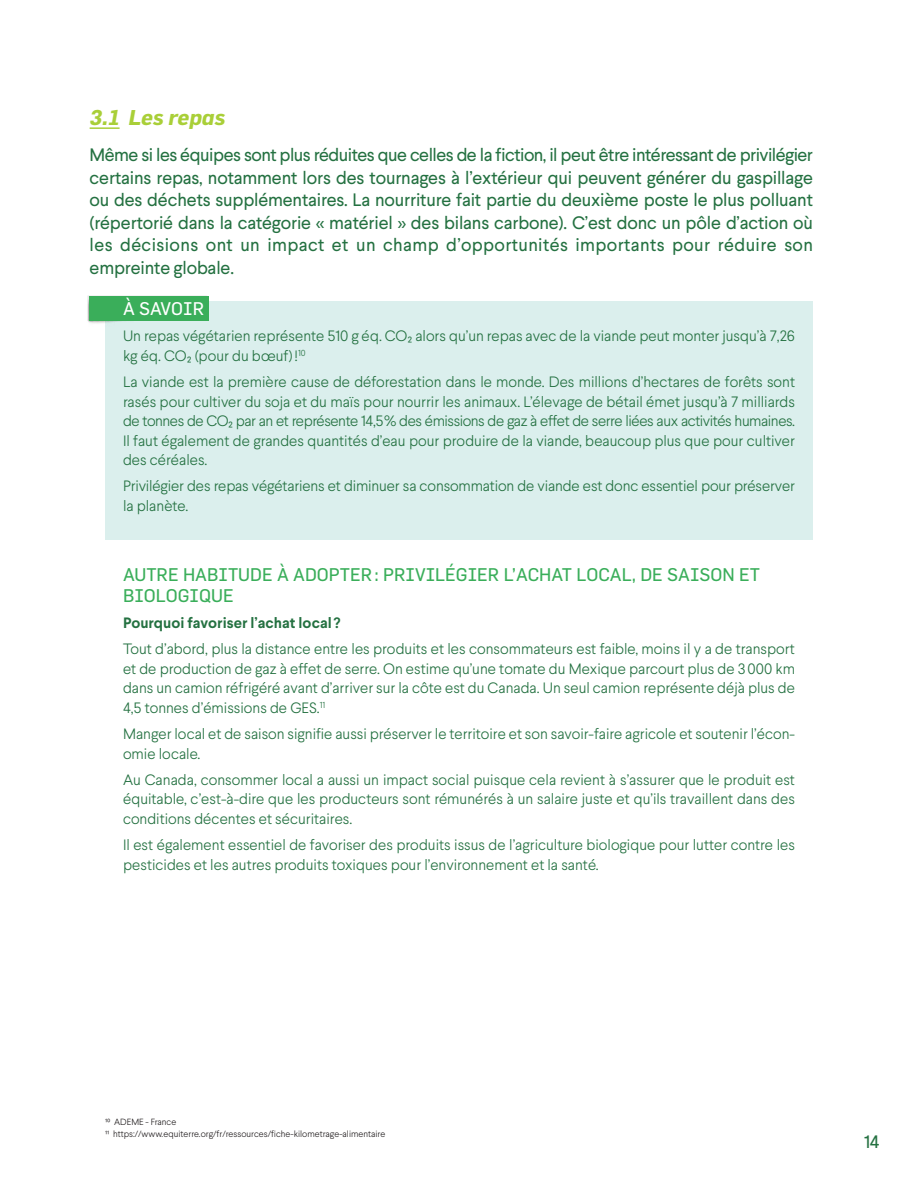
<style>
.page{position:relative;width:918px;height:1188px;background:#fff}
.page>*{position:absolute;margin:0;border:0;box-sizing:border-box;transform-origin:0 0}
.t1{font:italic 700 21px "Flama";color:#a9cf38}
.t2{font:18px/22.5px "Larsseit";letter-spacing:.02em;color:#247141;text-align:justify}
.t3{font:18px/21px "Flama";color:#3aae5a}
.t4{font:18px "Flama";color:#fff}
.t5{font:300 15px/19.5px "Larsseit";color:#247141}
.t6{font:700 15px "Larsseit";color:#247141}
.t7{font:300 9px "Larsseit";color:#231f20}
</style>
<div class="page">
<div style="left:105px;top:301px;width:708px;height:239px;background:#dbefed"></div>
<img style="left:88px;top:321px;width:33px;height:3px">
<div style="left:87px;top:295px;width:121px;height:26px;background:#231f20;opacity:.12"></div>
<div style="left:90px;top:296px;width:119px;height:24px;background:#3aae5a"></div>
<hr style="left:90px;top:127px;width:30px;height:2px;background:#a9cf38">
<p class="t1" style="left:90px;top:105px;width:137px">3.1 Les repas</p>
<p class="t2" style="left:90px;top:144px;width:725px">Même si les équipes sont plus réduites que celles de la fiction, il peut être intéressant de privilégier certains repas, notamment lors des tournages à l’extérieur qui peuvent générer du gaspillage ou des déchets supplémentaires. La nourriture fait partie du deuxième poste le plus polluant (répertorié dans la catégorie « matériel » des bilans carbone). C’est donc un pôle d’action où les décisions ont un impact et un champ d’opportunités importants pour réduire son empreinte globale.</p>
<p class="t4" style="left:123px;top:298px;width:83px">À SAVOIR</p>
<p class="t5" style="left:123px;top:326px;width:673px">Un repas végétarien représente 510 g éq. CO2 alors qu’un repas avec de la viande peut monter jusqu’à 7,26 kg éq. CO2 (pour du bœuf)!<sup>10</sup></p>
<p class="t5" style="left:123px;top:372px;width:674px;text-align:justify">La viande est la première cause de déforestation dans le monde. Des millions d’hectares de forêts sont rasés pour cultiver du soja et du maïs pour nourrir les animaux. L’élevage de bétail émet jusqu’à 7 milliards de tonnes de CO2 par an et représente 14,5% des émissions de gaz à effet de serre liées aux activités humaines.<br>Il faut également de grandes quantités d’eau pour produire de la viande, beaucoup plus que pour cultiver des céréales.</p>
<p class="t5" style="left:123px;top:476px;width:674px">Privilégier des repas végétariens et diminuer sa consommation de viande est donc essentiel pour préserver la planète.</p>
<p class="t3" style="left:123px;top:564px;width:639px">AUTRE HABITUDE À ADOPTER: PRIVILÉGIER L’ACHAT LOCAL, DE SAISON ET<br>BIOLOGIQUE</p>
<p class="t6" style="left:123px;top:613px;width:219px">Pourquoi favoriser l’achat local ?</p>
<p class="t5" style="left:123px;top:639px;width:674px;text-align:justify">Tout d’abord, plus la distance entre les produits et les consommateurs est faible, moins il y a de transport et de production de gaz à effet de serre. On estime qu’une tomate du Mexique parcourt plus de 3000 km dans un camion réfrigéré avant d’arriver sur la côte est du Canada. Un seul camion représente déjà plus de 4,5 tonnes d’émissions de GES.<sup>11</sup></p>
<p class="t5" style="left:123px;top:724px;width:673px">Manger local et de saison signifie aussi préserver le territoire et son savoir-faire agricole et soutenir l’écon&shy;omie locale.</p>
<p class="t5" style="left:123px;top:770px;width:674px;text-align:justify">Au Canada, consommer local a aussi un impact social puisque cela revient à s’assurer que le produit est équitable, c’est-à-dire que les producteurs sont rémunérés à un salaire juste et qu’ils travaillent dans des conditions décentes et sécuritaires.</p>
<p class="t5" style="left:123px;top:835px;width:673px">Il est également essentiel de favoriser des produits issus de l’agriculture biologique pour lutter contre les pesticides et les autres produits toxiques pour l’environnement et la santé.</p>
<p class="t7" style="left:105px;top:1117px;width:73px">10 ADEME - France</p>
<p class="t7" style="left:105px;top:1129px;width:282px">11 https://www.equiterre.org/fr/ressources/fiche-kilometrage-alimentaire</p>
<p class="t2" style="left:864px;top:1130px;width:17px">14</p>
</div>
